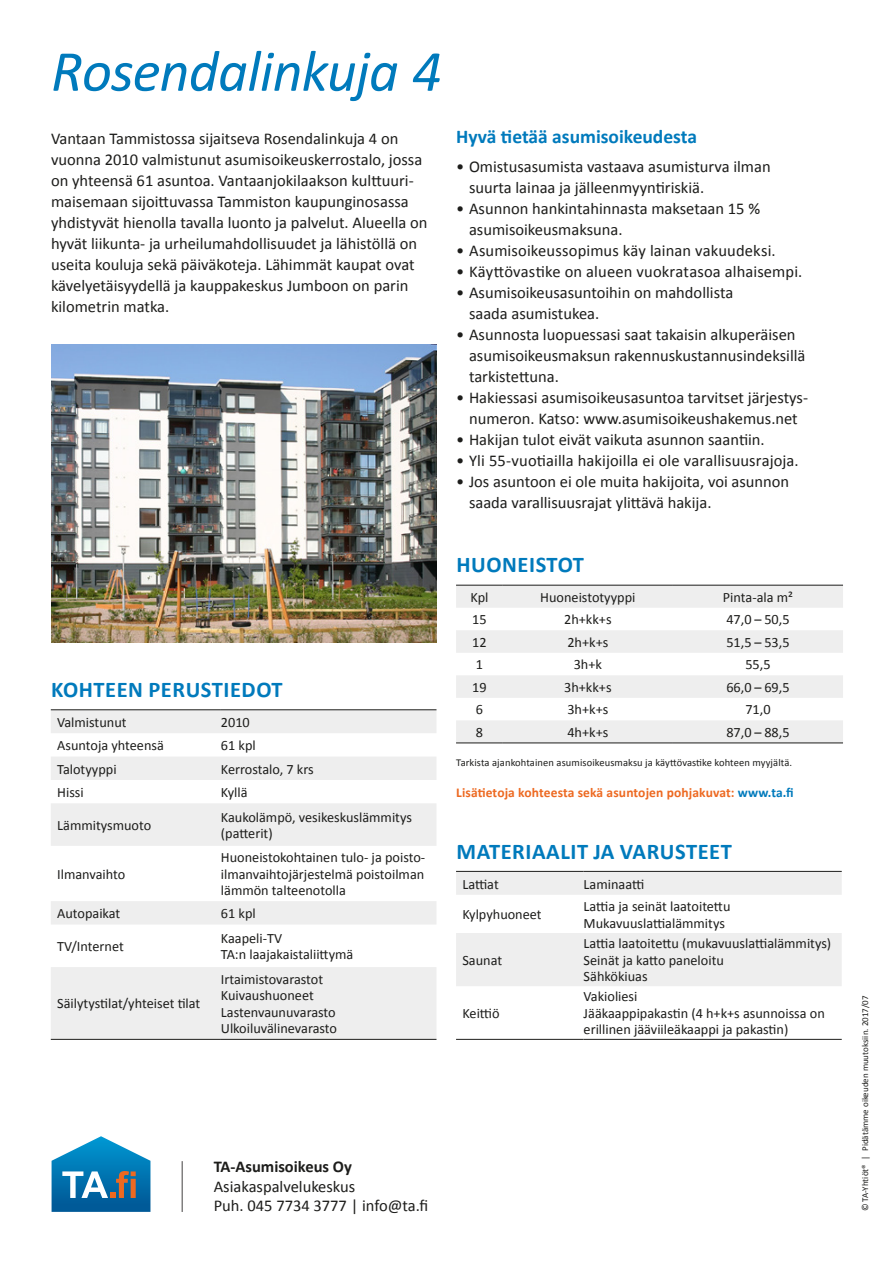
<style>
.page{position:relative;width:893px;height:1263px;background:#fff}
.page>*{position:absolute;margin:0;border:0;box-sizing:border-box;transform-origin:0 0}
.Otsikko1{font:italic 58.5px "Calibri";letter-spacing:-.015em;color:#007abc}
.Otsikko_2{font:700 22.5px "Calibri";letter-spacing:.025em;color:#007abc}
.Väliotsikko{font:700 19.5px "Calibri";color:#007abc}
.leipis_bullets{font:16.5px/21px "Calibri";color:#1d1d1b}
.leipis{font:16.5px/21px "Calibri";color:#1d1d1b}
.yhteystiedot{font:16.5px "Calibri";color:#1d1d1b}
.yhteystiedot-2{font:700 16.5px "Calibri";color:#1d1d1b}
.taulukko_vasen_tasa{font:14.25px/16.5px "Calibri";color:#1d1d1b}
.taulukko_keskitetty{font:14.25px "Calibri";color:#1d1d1b}
.teksti_7pt{font:700 13.5px "Calibri";letter-spacing:.01em;color:#ed6921}
.teksti_7pt-2{font:10.5px "Calibri";letter-spacing:.01em;color:#1d1d1b}
.teksti_6pt{font:9px "Calibri";color:#1d1d1b}
.s1{color:#007abc}
</style>
<div class="page">
<svg style="left:456px;top:870px;width:386px;height:169px"></svg>
<svg style="left:456px;top:872px;width:386px;height:114px"></svg>
<hr style="left:456px;top:871px;width:128px;height:1px;background:#1d1d1b">
<hr style="left:584px;top:871px;width:258px;height:1px;background:#1d1d1b">
<hr style="left:456px;top:1039px;width:128px;height:1px;background:#1d1d1b">
<hr style="left:584px;top:1039px;width:258px;height:1px;background:#1d1d1b">
<svg style="left:456px;top:584px;width:387px;height:1px"></svg>
<svg style="left:456px;top:586px;width:387px;height:156px;fill:#eee"></svg>
<hr style="left:456px;top:585px;width:47px;height:1px;background:#1d1d1b">
<hr style="left:503px;top:585px;width:170px;height:1px;background:#1d1d1b">
<hr style="left:673px;top:585px;width:170px;height:1px;background:#1d1d1b">
<hr style="left:456px;top:742px;width:47px;height:1px;background:#1d1d1b">
<hr style="left:503px;top:742px;width:170px;height:1px;background:#1d1d1b">
<hr style="left:673px;top:742px;width:170px;height:1px;background:#1d1d1b">
<svg style="left:51px;top:710px;width:385px;height:329px;fill:#eee"></svg>
<hr style="left:51px;top:709px;width:170px;height:1px;background:#1d1d1b">
<hr style="left:221px;top:709px;width:215px;height:1px;background:#1d1d1b">
<hr style="left:51px;top:1039px;width:170px;height:1px;background:#1d1d1b">
<hr style="left:221px;top:1039px;width:215px;height:1px;background:#1d1d1b">
<img style="left:51px;top:344px;width:386px;height:298px">
<svg style="left:52px;top:1136px;width:98px;height:76px"></svg>
<hr style="left:182px;top:1161px;width:1px;height:51px;background:#7c7b7b">
<p class="Otsikko1" style="left:51px;top:31px;width:392px">Rosendalinkuja 4</p>
<p class="leipis" style="left:51px;top:128px;width:378px">Vantaan Tammistossa sijaitseva Rosendalinkuja 4 on vuonna 2010 valmistunut asumisoikeuskerrostalo, jossa on yhteensä 61 asuntoa. Vantaanjokilaakson kulttuuri&shy;maisemaan sijoittuvassa Tammiston kaupunginosassa yhdistyvät hienolla tavalla luonto ja palvelut. Alueella on hyvät liikunta- ja urheilumahdollisuudet ja lähistöllä on useita kouluja sekä päiväkoteja. Lähimmät kaupat ovat kävelyetäisyydellä ja kauppakeskus Jumboon on parin kilometrin matka.</p>
<p class="Väliotsikko" style="left:456px;top:124px;width:242px">Hyvä tietää asumisoikeudesta</p>
<p class="leipis_bullets" style="left:469px;top:156px;width:303px;text-indent:-13px">• Omistusasumista vastaava asumisturva ilman suurta lainaa ja jälleenmyyntiriskiä.</p>
<p class="leipis_bullets" style="left:469px;top:198px;width:293px;text-indent:-13px">• Asunnon hankintahinnasta maksetaan 15 % asumisoikeusmaksuna.</p>
<p class="leipis_bullets" style="left:456px;top:240px;width:321px">• Asumisoikeussopimus käy lainan vakuudeksi.</p>
<p class="leipis_bullets" style="left:456px;top:261px;width:348px">• Käyttövastike on alueen vuokratasoa alhaisempi.</p>
<p class="leipis_bullets" style="left:469px;top:282px;width:266px;text-indent:-13px">• Asumisoikeusasuntoihin on mahdollista saada asumistukea.</p>
<p class="leipis_bullets" style="left:469px;top:324px;width:338px;text-indent:-13px">• Asunnosta luopuessasi saat takaisin alkuperäisen asumisoikeusmaksun rakennuskustannusindeksillä tarkistettuna.</p>
<p class="leipis_bullets" style="left:456px;top:387px;width:353px;text-align:center">• Hakiessasi asumisoikeusasuntoa tarvitset järjestys&shy;numeron. Katso: www.asumisoikeushakemus.net</p>
<p class="leipis_bullets" style="left:456px;top:429px;width:310px">• Hakijan tulot eivät vaikuta asunnon saantiin.</p>
<p class="leipis_bullets" style="left:456px;top:450px;width:344px">• Yli 55-vuotiailla hakijoilla ei ole varallisuusrajoja.</p>
<p class="leipis_bullets" style="left:469px;top:471px;width:322px;text-indent:-13px">• Jos asuntoon ei ole muita hakijoita, voi asunnon saada varallisuusrajat ylittävä hakija.</p>
<p class="Otsikko_2" style="left:51px;top:675px;width:233px">KOHTEEN PERUSTIEDOT</p>
<p class="taulukko_vasen_tasa" style="left:57px;top:714px;width:71px">Valmistunut</p>
<p class="taulukko_vasen_tasa" style="left:221px;top:714px;width:30px">2010</p>
<p class="taulukko_vasen_tasa" style="left:57px;top:737px;width:108px">Asuntoja yhteensä</p>
<p class="taulukko_vasen_tasa" style="left:221px;top:737px;width:36px">61 kpl</p>
<p class="taulukko_vasen_tasa" style="left:57px;top:761px;width:61px">Talotyyppi</p>
<p class="taulukko_vasen_tasa" style="left:221px;top:761px;width:94px">Kerrostalo, 7 krs</p>
<p class="taulukko_vasen_tasa" style="left:57px;top:784px;width:28px">Hissi</p>
<p class="taulukko_vasen_tasa" style="left:221px;top:784px;width:28px">Kyllä</p>
<p class="taulukko_vasen_tasa" style="left:57px;top:817px;width:96px">Lämmitysmuoto</p>
<p class="taulukko_vasen_tasa" style="left:221px;top:809px;width:193px">Kaukolämpö, vesikeskuslämmitys (patterit)</p>
<p class="taulukko_vasen_tasa" style="left:57px;top:866px;width:70px">Ilmanvaihto</p>
<p class="taulukko_vasen_tasa" style="left:221px;top:849px;width:205px;text-align:justify">Huoneistokohtainen tulo- ja poisto&shy;ilmanvaihtojärjestelmä poistoilman lämmön talteenotolla</p>
<p class="taulukko_vasen_tasa" style="left:57px;top:905px;width:65px">Autopaikat</p>
<p class="taulukko_vasen_tasa" style="left:221px;top:905px;width:36px">61 kpl</p>
<p class="taulukko_vasen_tasa" style="left:57px;top:938px;width:68px">TV/Internet</p>
<p class="taulukko_vasen_tasa" style="left:221px;top:930px;width:63px">Kaapeli-TV</p>
<p class="taulukko_vasen_tasa" style="left:221px;top:946px;width:134px">TA:n laajakaistaliittymä</p>
<p class="taulukko_vasen_tasa" style="left:57px;top:995px;width:145px">Säilytystilat/yhteiset tilat</p>
<p class="taulukko_vasen_tasa" style="left:221px;top:971px;width:104px">Irtaimistovarastot</p>
<p class="taulukko_vasen_tasa" style="left:221px;top:987px;width:94px">Kuivaushuoneet</p>
<p class="taulukko_vasen_tasa" style="left:221px;top:1004px;width:116px">Lastenvaunuvarasto</p>
<p class="taulukko_vasen_tasa" style="left:221px;top:1020px;width:118px">Ulkoiluvälinevarasto</p>
<p class="Otsikko_2" style="left:456px;top:550px;width:129px">HUONEISTOT</p>
<p class="taulukko_keskitetty" style="left:470px;top:588px;width:19px">Kpl</p>
<p class="taulukko_keskitetty" style="left:540px;top:588px;width:97px">Huoneistotyyppi</p>
<p class="taulukko_keskitetty" style="left:723px;top:588px;width:72px">Pinta-ala m²</p>
<p class="taulukko_keskitetty" style="left:472px;top:611px;width:16px">15</p>
<p class="taulukko_keskitetty" style="left:564px;top:611px;width:49px">2h+kk+s</p>
<p class="taulukko_keskitetty" style="left:726px;top:611px;width:65px">47,0 – 50,5</p>
<p class="taulukko_keskitetty" style="left:472px;top:633px;width:16px">12</p>
<p class="taulukko_keskitetty" style="left:567px;top:633px;width:42px">2h+k+s</p>
<p class="taulukko_keskitetty" style="left:726px;top:633px;width:65px">51,5 – 53,5</p>
<p class="taulukko_keskitetty" style="left:476px;top:656px;width:9px">1</p>
<p class="taulukko_keskitetty" style="left:574px;top:656px;width:30px">3h+k</p>
<p class="taulukko_keskitetty" style="left:745px;top:656px;width:27px">55,5</p>
<p class="taulukko_keskitetty" style="left:472px;top:678px;width:16px">19</p>
<p class="taulukko_keskitetty" style="left:564px;top:678px;width:49px">3h+kk+s</p>
<p class="taulukko_keskitetty" style="left:726px;top:678px;width:65px">66,0 – 69,5</p>
<p class="taulukko_keskitetty" style="left:476px;top:701px;width:9px">6</p>
<p class="taulukko_keskitetty" style="left:567px;top:701px;width:42px">3h+k+s</p>
<p class="taulukko_keskitetty" style="left:745px;top:701px;width:27px">71,0</p>
<p class="taulukko_keskitetty" style="left:476px;top:723px;width:9px">8</p>
<p class="taulukko_keskitetty" style="left:567px;top:723px;width:42px">4h+k+s</p>
<p class="taulukko_keskitetty" style="left:726px;top:723px;width:65px">87,0 – 88,5</p>
<p class="teksti_7pt-2" style="left:456px;top:755px;width:337px">Tarkista ajankohtainen asumisoikeusmaksu ja käyttövastike kohteen myyjältä.</p>
<p class="teksti_7pt" style="left:456px;top:784px;width:339px">Lisätietoja kohteesta sekä asuntojen pohjakuvat: <span class="s1">www.ta.fi</span></p>
<p class="Otsikko_2" style="left:456px;top:837px;width:277px">MATERIAALIT JA VARUSTEET</p>
<p class="taulukko_vasen_tasa" style="left:462px;top:876px;width:38px">Lattiat</p>
<p class="taulukko_vasen_tasa" style="left:584px;top:876px;width:62px">Laminaatti</p>
<p class="taulukko_vasen_tasa" style="left:462px;top:906px;width:81px">Kylpyhuoneet</p>
<p class="taulukko_vasen_tasa" style="left:584px;top:898px;width:148px">Lattia ja seinät laatoitettu</p>
<p class="taulukko_vasen_tasa" style="left:584px;top:914px;width:143px">Mukavuuslattialämmitys</p>
<p class="taulukko_vasen_tasa" style="left:462px;top:952px;width:41px">Saunat</p>
<p class="taulukko_vasen_tasa" style="left:462px;top:1005px;width:39px">Keittiö</p>
<p class="taulukko_vasen_tasa" style="left:584px;top:935px;width:249px">Lattia laatoitettu (mukavuuslattialämmitys)</p>
<p class="taulukko_vasen_tasa" style="left:584px;top:952px;width:142px">Seinät ja katto paneloitu</p>
<p class="taulukko_vasen_tasa" style="left:584px;top:968px;width:65px">Sähkökiuas</p>
<p class="taulukko_vasen_tasa" style="left:584px;top:988px;width:55px">Vakioliesi</p>
<p class="taulukko_vasen_tasa" style="left:584px;top:1005px;width:243px">Jääkaappipakastin (4 h+k+s asunnoissa on erillinen jääviileäkaappi ja pakastin)</p>
<p class="yhteystiedot-2" style="left:214px;top:1156px;width:140px">TA-Asumisoikeus Oy</p>
<p class="yhteystiedot" style="left:214px;top:1175px;width:143px">Asiakaspalvelukeskus</p>
<p class="yhteystiedot" style="left:214px;top:1195px;width:216px">Puh. 045 7734 3777 | info@ta.fi</p>
<p class="teksti_6pt" style="left:859px;top:1211px;width:217px;rotate:-90deg">© TA-Yhtiöt® | Pidätämme oikeuden muutoksiin. 2017/07</p>
</div>
